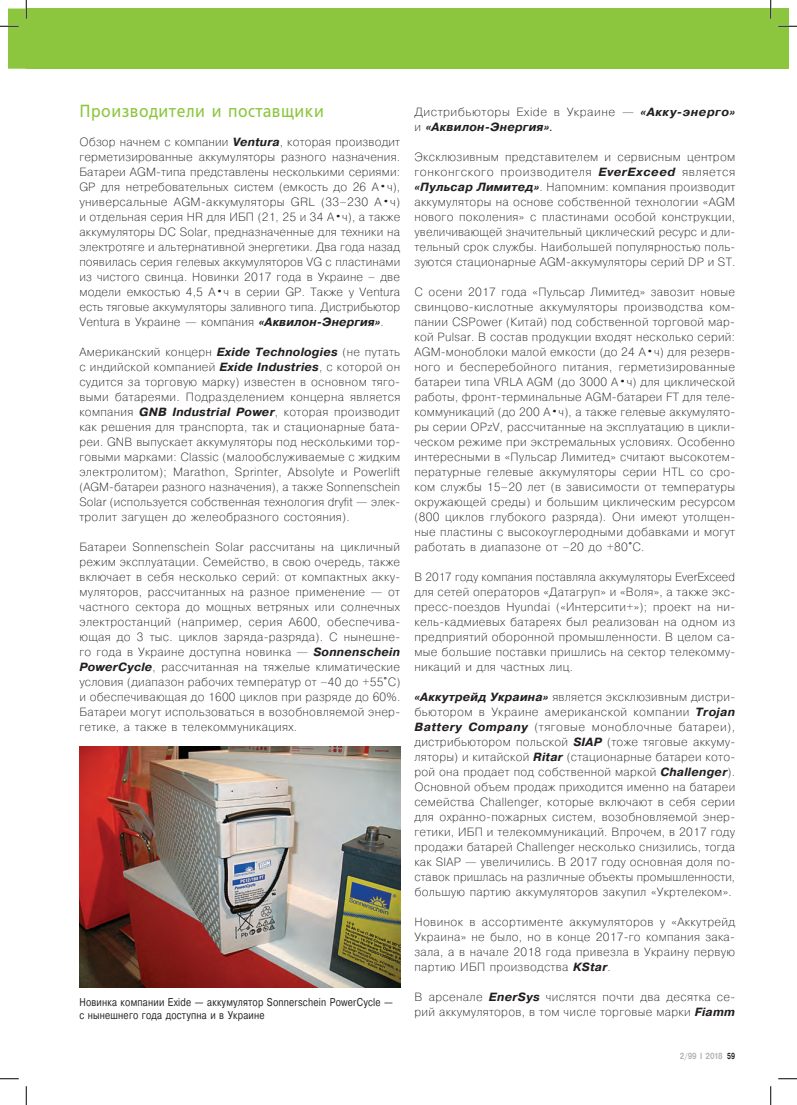
<style>
.page{position:relative;width:797px;height:1105px;background:#fff}
.page>*{position:absolute;margin:0;border:0;box-sizing:border-box;transform-origin:0 0}
.t1{font:17.5px "Free Set";letter-spacing:.035em;color:#8bc63e;scale:.9 1}
.t2{font:200 11.88px/15px "Pragmatica";letter-spacing:.025em;color:#231f20;text-align:justify}
.t3{font:italic 700 11.88px/15px "Pragmatica";letter-spacing:.025em;color:#231f20}
.t4{font:11.25px/12.5px "Pragmatica";letter-spacing:.025em;color:#231f20;scale:.8 1}
.t5{font:700 8.75px "Pragmatica";color:#b2b3b7;scale:.8 1}
.s1{font-weight:700;font-style:italic}
.s2{font-weight:500;font-size:11.25px}
.s3{font-weight:200;font-style:normal}
.s4{font-weight:400}
.s5{color:#231f20}
</style>
<div class="page">
<div style="left:26px;top:9px;width:762px;height:60px;background:#8bc63e"></div>
<img style="left:79px;top:747px;width:321px;height:240px">
<svg style="left:0;top:1078px;width:19px;height:1px"></svg>
<svg style="left:778px;top:1078px;width:19px;height:1px"></svg>
<svg style="left:0;top:0;width:27px;height:69px"></svg>
<svg style="left:25px;top:1086px;width:2px;height:19px"></svg>
<svg style="left:79px;top:0;width:718px;height:69px"></svg>
<svg style="left:770px;top:1086px;width:1px;height:19px"></svg>
<h1 class="t1" style="left:79px;top:101px;width:273px">Производители и поставщики</h1>
<p class="t2" style="left:79px;top:134px;width:322px">Обзор начнем с компании <span class="s1">Ventura</span>, которая производит герметизированные аккумуляторы разного назначения.<br>Батареи AGM‑типа представлены несколькими сериями:<br>GP для нетребовательных систем (емкость до 26 А<span class="s2">•</span>ч), универсальные AGM‑аккумуляторы GRL (33–230 А<span class="s2">•</span>ч) и отдельная серия HR для ИБП (21, 25 и 34 А<span class="s2">•</span>ч), а также аккумуляторы DC Solar, предназначенные для техники на электротяге и альтернативной энергетики. Два года назад появилась серия гелевых аккумуляторов VG с пластинами из чистого свинца. Новинки 2017 года в Украине – две модели емкостью 4,5 А<span class="s2">•</span>ч в серии GP. Также у Ventura есть тяговые аккумуляторы заливного типа. Дистрибьютор Ventura в Украине — компания <span class="s1">«Аквилон-Энергия»</span>.</p>
<p class="t2" style="left:79px;top:344px;width:322px">Американский концерн <span class="s1">Exide Technologies</span> (не путать с индийской компанией <span class="s1">Exide Industries</span>, с которой он судится за торговую марку) известен в основном тяго&shy;выми батареями. Подразделением концерна является компания <span class="s1">GNB Industrial Power</span>, которая производит как решения для транспорта, так и стационарные бата&shy;реи. GNB выпускает аккумуляторы под несколькими тор&shy;говыми марками: Classic (малообслуживаемые с жидким электролитом); Marathon, Sprinter, Absolyte и Powerlift (AGM‑батареи разного назначения), а также Sonnenschein Solar (используется собственная технология dryfit — элек&shy;тролит загущен до желеобразного состояния).</p>
<p class="t2" style="left:79px;top:539px;width:322px">Батареи Sonnenschein Solar рассчитаны на цикличный режим эксплуатации. Семейство, в свою очередь, также включает в себя несколько серий: от компактных акку&shy;муляторов, рассчитанных на разное применение — от частного сектора до мощных ветряных или солнечных электростанций (например, серия A600, обеспечива&shy;ющая до 3 тыс. циклов заряда-разряда). С нынешне&shy;го года в Украине доступна новинка — <span class="s1">Sonnenschein PowerCycle</span>, рассчитанная на тяжелые климатические условия (диапазон рабочих температур от –40 до +55<span class="s2">°</span>С) и обеспечивающая до 1600 циклов при разряде до 60%.<br>Батареи могут использоваться в возобновляемой энер&shy;гетике, а также в телекоммуникациях.</p>
<p class="t4" style="left:79px;top:996px;width:393px">Новинка компании Exide — аккумулятор Sonnerschein PowerCycle — с нынешнего года доступна и в Украине</p>
<p class="t3" style="left:414px;top:105px;width:322px"><span class="s3">Дистрибьюторы Exide в Украине —</span> «Акку-энерго» <span class="s3">и</span> «Аквилон-Энергия»<span class="s4">.</span></p>
<p class="t2" style="left:414px;top:149px;width:322px">Эксклюзивным представителем и сервисным центром гонконгского производителя <span class="s1">EverExceed</span> является <span class="s1">«Пульсар Лимитед»</span>. Напомним: компания производит аккумуляторы на основе собственной технологии «AGM нового поколения» с пластинами особой конструкции, увеличивающей значительный циклический ресурс и дли&shy;тельный срок службы. Наибольшей популярностью поль&shy;зуются стационарные AGM‑аккумуляторы серий DP и ST.</p>
<p class="t2" style="left:414px;top:284px;width:322px">С осени 2017 года «Пульсар Лимитед» завозит новые свинцово-кислотные аккумуляторы производства ком&shy;пании CSPower (Китай) под собственной торговой мар&shy;кой Pulsar. В состав продукции входят несколько серий:<br>AGM‑моноблоки малой емкости (до 24 А<span class="s2">•</span>ч) для резерв&shy;ного и бесперебойного питания, герметизированные батареи типа VRLA AGM (до 3000 А<span class="s2">•</span>ч) для циклической работы, фронт-терминальные AGM‑батареи FT для теле&shy;коммуникаций (до 200 А<span class="s2">•</span>ч), а также гелевые аккумулято&shy;ры серии OPzV, рассчитанные на эксплуатацию в цикли&shy;ческом режиме при экстремальных условиях. Особенно интересными в «Пульсар Лимитед» считают высокотем&shy;пературные гелевые аккумуляторы серии HTL со сро&shy;ком службы 15–20 лет (в зависимости от температуры окружающей среды) и большим циклическим ресурсом (800 циклов глубокого разряда). Они имеют утолщен&shy;ные пластины с высокоуглеродными добавками и могут работать в диапазоне от –20 до +80<span class="s2">°</span>С.</p>
<p class="t2" style="left:414px;top:569px;width:322px">В 2017 году компания поставляла аккумуляторы EverExceed для сетей операторов «Датагруп» и «Воля», а также экс&shy;пресс-поездов Hyundai («Интерсити+»); проект на ни&shy;кель-кадмиевых батареях был реализован на одном из предприятий оборонной промышленности. В целом са&shy;мые большие поставки пришлись на сектор телекомму&shy;никаций и для частных лиц.</p>
<p class="t2" style="left:414px;top:689px;width:322px"><span class="s1">«Аккутрейд Украина»</span> является эксклюзивным дистри&shy;бьютором в Украине американской компании <span class="s1">Trojan Battery Company</span> (тяговые моноблочные батареи), дистрибьютором польской <span class="s1">SIAP</span> (тоже тяговые аккуму&shy;ляторы) и китайской <span class="s1">Ritar</span> (стационарные батареи кото&shy;рой она продает под собственной маркой <span class="s1">Challenger</span>).<br>Основной объем продаж приходится именно на батареи семейства Challenger, которые включают в себя серии для охранно-пожарных систем, возобновляемой энер&shy;гетики, ИБП и телекоммуникаций. Впрочем, в 2017 году продажи батарей Challenger несколько снизились, тогда как SIAP — увеличились. В 2017 году основная доля по&shy;ставок пришлась на различные объекты промышленности, большую партию аккумуляторов закупил «Укртелеком».</p>
<p class="t2" style="left:414px;top:914px;width:322px">Новинок в ассортименте аккумуляторов у «Аккутрейд Украина» не было, но в конце 2017‑го компания зака&shy;зала, а в начале 2018 года привезла в Украину первую партию ИБП производства <span class="s1">KStar</span>.</p>
<p class="t2" style="left:414px;top:989px;width:322px">В арсенале <span class="s1">EnerSys</span> числятся почти два десятка се&shy;рий аккумуляторов, в том числе торговые марки <span class="s1">Fiamm</span></p>
<p class="t5" style="left:680px;top:1050px;width:71px">2/99 I 2018 <span class="s5">59</span></p>
</div>
